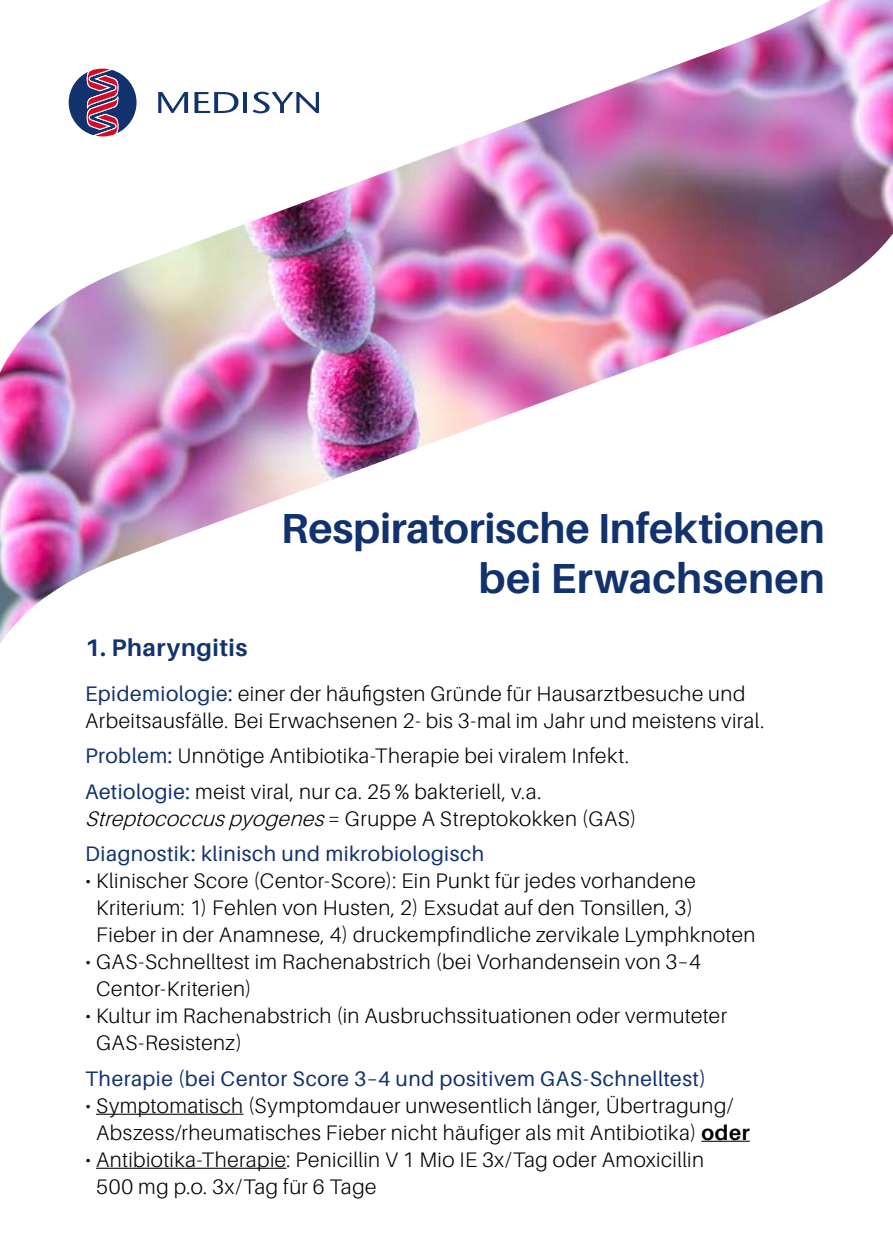
<style>
.page{position:relative;width:893px;height:1259px;background:#fff}
.page>*{position:absolute;margin:0;border:0;box-sizing:border-box;transform-origin:0 0}
.t1{font:700 42px/50.4px "Aileron";letter-spacing:-.005em;color:#12326e;text-align:right}
.t2{font:700 24px "Aileron";letter-spacing:.025em;color:#12326e}
.t3{font:300 21px/27px "Aileron";letter-spacing:.025em;color:#000}
.t4{font:21px/35.4px "Aileron";letter-spacing:.025em;color:#12326e}
.s1{font-weight:400;color:#12326e}
.s2{font-weight:300;font-style:italic;color:#000}
.s3{font-weight:300;color:#000}
.s4{font-weight:700}
</style>
<div class="page">
<img style="left:68px;top:0;width:825px;height:193px">
<img style="left:0;top:193px;width:893px;height:976px">
<svg style="left:158px;top:92px;width:30px;height:21px"></svg>
<svg style="left:194px;top:92px;width:44px;height:21px"></svg>
<hr style="left:243px;top:92px;width:4px;height:21px;background:#12326e">
<svg style="left:252px;top:92px;width:67px;height:21px"></svg>
<svg style="left:69px;top:69px;width:68px;height:67px"></svg>
<hr style="left:96px;top:1113px;width:147px;height:1px;background:#000">
<hr style="left:701px;top:1140px;width:49px;height:1px;background:#000">
<hr style="left:96px;top:1167px;width:190px;height:1px;background:#000">
<h1 class="t1" style="left:281px;top:503px;width:546px">Respiratorische Infektionen bei Erwachsenen</h1>
<p class="t2" style="left:85px;top:635px;width:164px">1. Pharyngitis</p>
<p class="t3" style="left:85px;top:680px;width:681px"><span class="s1">Epidemiologie:</span> einer der häufigsten Gründe für Hausarztbesuche und<br>Arbeitsausfälle. Bei Erwachsenen 2- bis 3-mal im Jahr und meistens viral.</p>
<p class="t3" style="left:85px;top:738px;width:546px;line-height:35.4px"><span class="s1">Problem:</span> Unnötige Antibiotika-Therapie bei viralem Infekt.<br><span class="s1">Aetiologie:</span> meist viral, nur ca. 25 % bakteriell, v.a.</p>
<p class="t4" style="left:85px;top:801px;width:553px"><span class="s2">Streptococcuspyogenes</span><span class="s3">= Gruppe A Streptokokken (GAS)<br></span>Diagnostik: klinisch und mikrobiologisch</p>
<p class="t3" style="left:96px;top:867px;width:661px;text-indent:-11px">• Klinischer Score (Centor-Score): Ein Punkt für jedes vorhandene<br>Kriterium: 1) Fehlen von Husten, 2) Exsudat auf den Tonsillen, 3)<br>Fieber in der Anamnese, 4) druckempfindliche zervikale Lymphknoten</p>
<p class="t3" style="left:96px;top:948px;width:606px;text-indent:-11px">• GAS-Schnelltest im Rachenabstrich (bei Vorhandensein von 3–4<br>Centor-Kriterien)</p>
<p class="t3" style="left:96px;top:1002px;width:632px;text-indent:-11px">• Kultur im Rachenabstrich (in Ausbruchssituationen oder vermuteter<br>GAS-Resistenz)</p>
<p class="t4" style="left:85px;top:1061px;width:623px">Therapie (bei Centor Score 3–4 und positivem GAS-Schnelltest)</p>
<p class="t3" style="left:96px;top:1092px;width:655px;text-indent:-11px">• Symptomatisch (Symptomdauer unwesentlich länger, Übertragung/<br>Abszess/rheumatisches Fieber nicht häufiger als mit Antibiotika) <span class="s4">oder</span></p>
<p class="t3" style="left:96px;top:1146px;width:609px;text-indent:-11px">• Antibiotika-Therapie: Penicillin V 1 Mio IE 3x/Tag oder Amoxicillin<br>500 mg p.o. 3x/Tag für 6 Tage</p>
</div>
